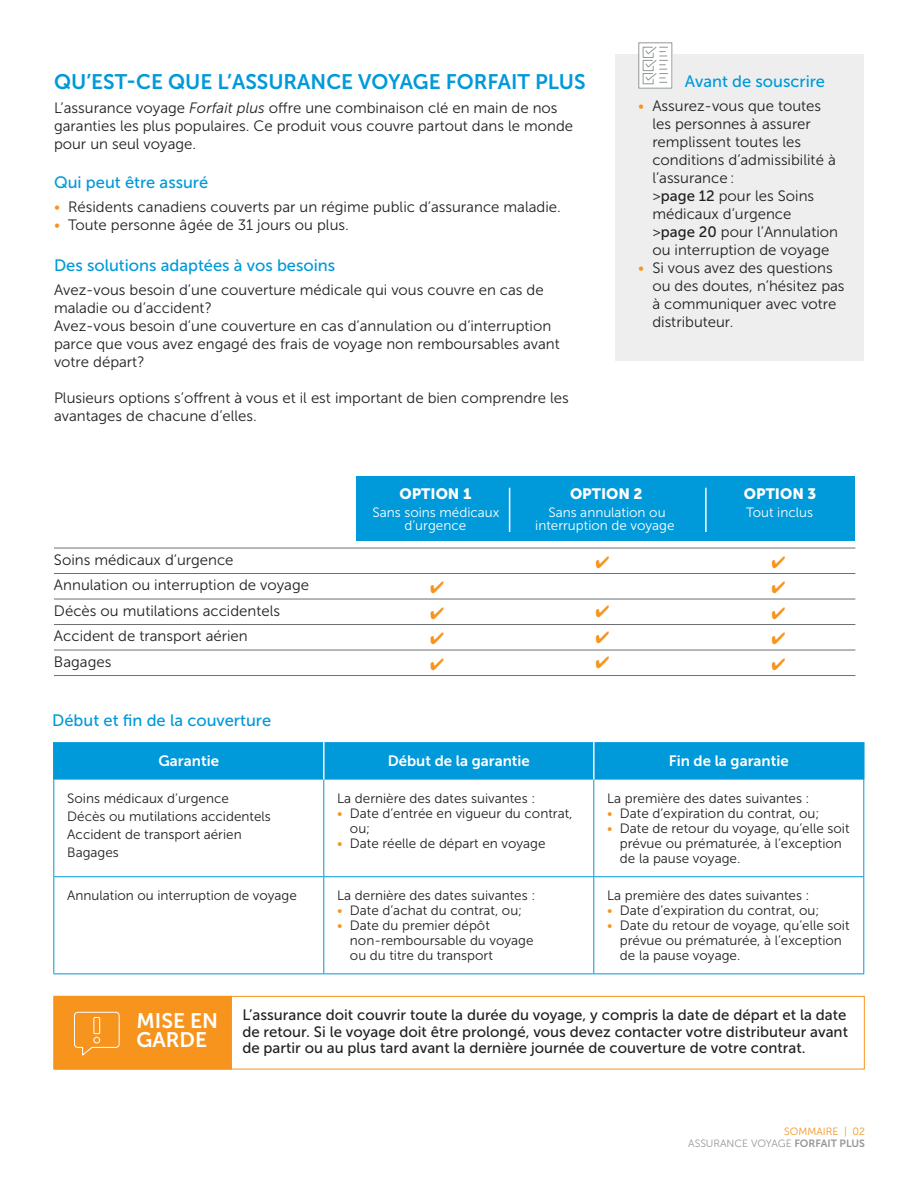
<style>
.page{position:relative;width:918px;height:1188px;background:#fff}
.page>*{position:absolute;margin:0;border:0;box-sizing:border-box;transform-origin:0 0}
.t1{font:21px "Museo Sans 700";color:#0099d9}
.t2{font:21px/19.5px "Museo Sans 700";color:#fff}
.t3{font:16.5px "Museo Sans 500";color:#0099d9}
.t4{font:16.5px/25.5px "Zapf Dingbats ITC";color:#f7941d;text-align:justify}
.t5{font:15px/18px "Museo Sans 300";color:#231f20}
.t6{font:15px/16.5px "Museo Sans 500";color:#231f20;text-align:justify}
.t7{font:15px "Museo Sans 700";color:#fff}
.t8{font:15px "Museo Sans 900";color:#fff}
.t9{font:13.5px/15px "Museo Sans 300";color:#231f20}
.t10{font:13.5px "Museo Sans 300";color:#fff}
.t11{font:10.5px/12px "Museo Sans 300";color:#949698;text-align:right}
.s1{font-style:italic}
.s2{color:#f7941d}
.s3{font-family:"Museo Sans 500"}
.s4{font-family:"Museo Sans 700"}
</style>
<div class="page">
<div style="left:356px;top:477px;width:499px;height:64px;background:#0099d9"></div>
<div style="left:616px;top:54px;width:248px;height:306px;background:#eeeeef"></div>
<hr style="left:54px;top:548px;width:801px;height:1px;background:#6d6f71">
<hr style="left:54px;top:573px;width:801px;height:1px;background:#6d6f71">
<hr style="left:54px;top:599px;width:801px;height:1px;background:#6d6f71">
<hr style="left:54px;top:624px;width:801px;height:1px;background:#6d6f71">
<hr style="left:54px;top:650px;width:801px;height:1px;background:#6d6f71">
<hr style="left:54px;top:675px;width:801px;height:1px;background:#6d6f71">
<div style="left:640px;top:44px;width:33px;height:45px;background:#fff"></div>
<div style="left:638px;top:42px;width:34px;height:47px;border:1px solid #919799"></div>
<svg style="left:642px;top:46px;width:26px;height:39px"></svg>
<hr style="left:705px;top:488px;width:2px;height:44px;background:#fff">
<hr style="left:509px;top:488px;width:1px;height:44px;background:#fff">
<div style="left:55px;top:742px;width:808px;height:38px;background:#0099d9"></div>
<hr style="left:323px;top:742px;width:2px;height:38px;background:#fff">
<hr style="left:593px;top:742px;width:2px;height:38px;background:#fff">
<hr style="left:323px;top:780px;width:1px;height:96px;background:#0099d9">
<hr style="left:593px;top:780px;width:1px;height:96px;background:#0099d9">
<hr style="left:323px;top:877px;width:1px;height:96px;background:#0099d9">
<hr style="left:593px;top:877px;width:1px;height:96px;background:#0099d9">
<hr style="left:53px;top:780px;width:1px;height:96px;background:#0099d9">
<hr style="left:863px;top:780px;width:1px;height:96px;background:#0099d9">
<hr style="left:53px;top:876px;width:271px;height:1px;background:#0099d9">
<hr style="left:53px;top:877px;width:1px;height:96px;background:#0099d9">
<hr style="left:324px;top:876px;width:270px;height:1px;background:#0099d9">
<hr style="left:594px;top:876px;width:270px;height:1px;background:#0099d9">
<hr style="left:863px;top:877px;width:1px;height:96px;background:#0099d9">
<hr style="left:53px;top:973px;width:271px;height:1px;background:#0099d9">
<hr style="left:324px;top:973px;width:270px;height:1px;background:#0099d9">
<hr style="left:594px;top:973px;width:270px;height:1px;background:#0099d9">
<hr style="left:53px;top:742px;width:2px;height:38px;background:#0099d9">
<hr style="left:863px;top:742px;width:2px;height:38px;background:#0099d9">
<div style="left:53px;top:996px;width:179px;height:73px;background:#f7941d;border:1px solid #f7941d"></div>
<div style="left:55px;top:996px;width:810px;height:73px;border:1px solid #f7941d"></div>
<svg style="left:74px;top:1011px;width:46px;height:45px"></svg>
<div style="left:93px;top:1037px;width:7px;height:6px;border:1px solid #fff;border-radius:50%"></div>
<div style="left:93px;top:1017px;width:7px;height:17px;border:1px solid #fff"></div>
<h1 class="t1" style="left:54px;top:70px;width:533px">QU’EST-CE QUE L’ASSURANCE VOYAGE FORFAIT PLUS</h1>
<p class="t5" style="left:54px;top:99px;width:521px">L’assurance voyage <span class="s1">Forfait plus</span> offre une combinaison clé en main de nos garanties les plus populaires. Ce produit vous couvre partout dans le monde pour un seul voyage.</p>
<p class="t3" style="left:54px;top:173px;width:156px">Qui peut être assuré</p>
<p class="t5" style="left:54px;top:198px;width:508px"><span class="s2">•</span> Résidents canadiens couverts par un régime public d’assurance maladie.</p>
<p class="t5" style="left:54px;top:216px;width:296px"><span class="s2">•</span> Toute personne âgée de 31 jours ou plus.</p>
<p class="t3" style="left:54px;top:256px;width:283px">Des solutions adaptées à vos besoins</p>
<p class="t5" style="left:54px;top:281px;width:507px">Avez-vous besoin d’une couverture médicale qui vous couvre en cas de maladie ou d’accident ?<br>Avez-vous besoin d’une couverture en cas d’annulation ou d’interruption parce que vous avez engagé des frais de voyage non remboursables avant votre départ?</p>
<p class="t5" style="left:54px;top:389px;width:516px">Plusieurs options s’offrent à vous et il est important de bien comprendre les avantages de chacune d’elles.</p>
<p class="t3" style="left:685px;top:72px;width:142px">Avant de souscrire</p>
<p class="t5" style="left:652px;top:97px;width:187px;text-indent:-14px"><span class="s2">•</span> Assurez-vous que toutes les personnes à assurer remplissent toutes les conditions d’admissibilité à l’assurance :<br>&gt;<span class="s3">page 12</span> pour les Soins médicaux d’urgence<br>&gt;<span class="s3">page 20</span> pour l’Annulation ou interruption de voyage</p>
<p class="t5" style="left:652px;top:259px;width:194px;text-indent:-14px"><span class="s2">•</span> Si vous avez des questions ou des doutes, n’hésitez pas à communiquer avec votre distributeur.</p>
<p class="t5" style="left:54px;top:547px;width:257px;line-height:25.5px">Soins médicaux d’urgence<br>Annulation ou interruption de voyage<br>Décès ou mutilations accidentels<br>Accident de transport aérien<br>Bagages</p>
<p class="t8" style="left:400px;top:485px;width:73px">OPTION 1</p>
<p class="t8" style="left:570px;top:485px;width:74px">OPTION 2</p>
<p class="t8" style="left:744px;top:485px;width:74px">OPTION 3</p>
<p class="t10" style="left:373px;top:505px;width:128px">Sans soins médicaux</p>
<p class="t10" style="left:548px;top:505px;width:119px">Sans annulation ou</p>
<p class="t10" style="left:746px;top:505px;width:68px">Tout inclus</p>
<p class="t10" style="left:405px;top:519px;width:63px">d’urgence</p>
<p class="t10" style="left:535px;top:519px;width:141px">interruption de voyage</p>
<p class="t4" style="left:430px;top:575px;width:15px">✔ ✔ ✔ ✔</p>
<p class="t4" style="left:596px;top:599px;width:15px">✔ ✔ ✔</p>
<p class="t4" style="left:772px;top:549px;width:15px">✔ ✔ ✔ ✔ ✔</p>
<p class="t3" style="left:52px;top:711px;width:220px">Début et fin de la couverture</p>
<p class="t7" style="left:159px;top:753px;width:62px">Garantie</p>
<p class="t7" style="left:388px;top:753px;width:144px">Début de la garantie</p>
<p class="t7" style="left:669px;top:753px;width:121px">Fin de la garantie</p>
<p class="t9" style="left:67px;top:790px;width:205px;line-height:18px">Soins médicaux d’urgence<br>Décès ou mutilations accidentels<br>Accident de transport aérien<br>Bagages</p>
<p class="t9" style="left:337px;top:791px;width:200px">La dernière des dates suivantes :</p>
<p class="t9" style="left:607px;top:791px;width:204px">La première des dates suivantes :</p>
<p class="t9" style="left:607px;top:806px;width:214px"><span class="s2">•</span> Date d’expiration du contrat, ou;</p>
<p class="t9" style="left:620px;top:821px;width:231px;text-indent:-13px"><span class="s2">•</span> Date de retour du voyage, qu’elle soit prévue ou prématurée, à l’exception de la pause voyage.</p>
<p class="t9" style="left:350px;top:806px;width:224px;text-indent:-13px"><span class="s2">•</span> Date d’entrée en vigueur du contrat, ou;</p>
<p class="t9" style="left:337px;top:836px;width:210px"><span class="s2">•</span> Date réelle de départ en voyage</p>
<p class="t9" style="left:67px;top:888px;width:231px">Annulation ou interruption de voyage</p>
<p class="t9" style="left:337px;top:888px;width:200px">La dernière des dates suivantes :</p>
<p class="t9" style="left:337px;top:903px;width:186px"><span class="s2">•</span> Date d’achat du contrat, ou;</p>
<p class="t9" style="left:350px;top:918px;width:185px;text-indent:-13px"><span class="s2">•</span> Date du premier dépôt non-remboursable du voyage ou du titre du transport</p>
<p class="t9" style="left:607px;top:888px;width:204px">La première des dates suivantes :</p>
<p class="t9" style="left:607px;top:903px;width:214px"><span class="s2">•</span> Date d’expiration du contrat, ou;</p>
<p class="t9" style="left:620px;top:918px;width:231px;text-indent:-13px"><span class="s2">•</span> Date du retour de voyage, qu’elle soit prévue ou prématurée, à l’exception de la pause voyage.</p>
<h1 class="t2" style="left:136px;top:1011px;width:83px">MISE EN<br>GARDE</h1>
<p class="t6" style="left:242px;top:1007px;width:607px">L’assurance doit couvrir toute la durée du voyage, y compris la date de départ et la date de retour. Si le voyage doit être prolongé, vous devez contacter votre distributeur avant de partir ou au plus tard avant la dernière journée de couverture de votre contrat.</p>
<p class="t11" style="left:688px;top:1126px;width:178px"><span class="s2">SOMMAIRE | 02<br></span>ASSURANCE VOYAGE <span class="s4">FORFAIT PLUS</span></p>
</div>
